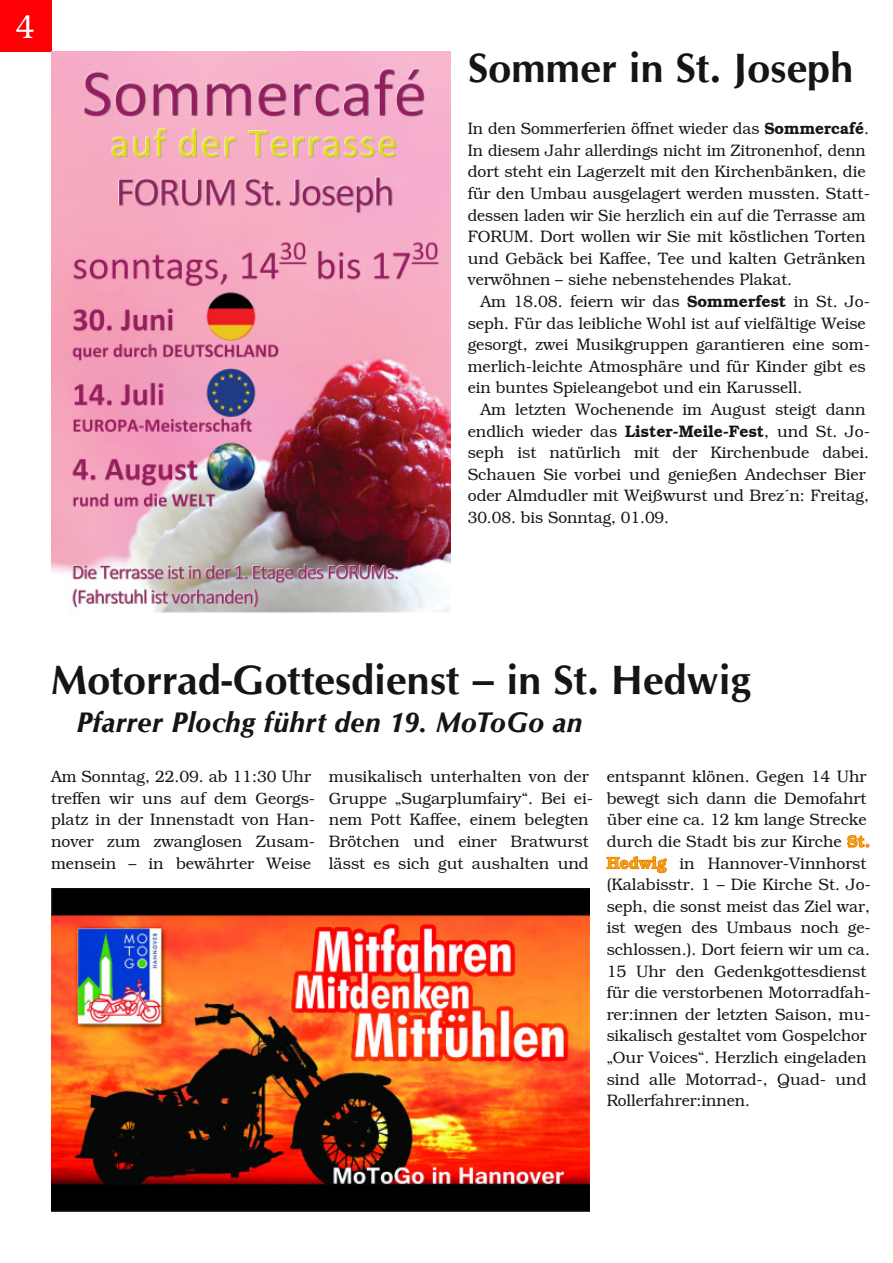
<style>
.page{position:relative;width:893px;height:1263px;background:#fff}
.page>*{position:absolute;margin:0;border:0;box-sizing:border-box;transform-origin:0 0}
.t1{font:700 40.95px "URW Classico";letter-spacing:.01em;color:#171513}
.t2{font:33px "URW Bookman L Ligh";color:#fff;scale:.94 1}
.t3{font:italic 700 28.35px "URW Classico";letter-spacing:.01em;color:#171513}
.t4{font:16.5px/21.6px "URW Bookman L Ligh";color:#171513;scale:.96 1}
.t5{font:16.5px/21.6px "URW Bookman L Ligh";color:#171513;scale:.94 1}
.t6{font:16.5px/21.6px "URW Bookman L Ligh";color:#171513;scale:.95 1}
.s1{font-family:"URW Bookman L";font-weight:600}
.s2{font-family:"URW Bookman L";font-weight:600;color:#d2b81b}
</style>
<div class="page">
<div style="left:0;top:0;width:51px;height:51px;background:#ff0004"></div>
<img style="left:51px;top:888px;width:539px;height:323px">
<img style="left:51px;top:51px;width:400px;height:562px">
<h2 class="t2" style="left:15px;top:7px;width:22px">4</h2>
<h1 class="t1" style="left:468px;top:42px;width:387px">Sommer in St. Joseph</h1>
<p class="t5" style="left:468px;top:118px;width:429px">In den Sommerferien öffnet wieder das <span class="s1">Sommercafé</span>.<br>In diesem Jahr allerdings nicht im Zitronenhof, denn dort steht ein Lagerzelt mit den Kirchenbänken, die für den Umbau ausgelagert werden mussten. Statt‐ dessen laden wir Sie herzlich ein auf die Terrasse am FORUM. Dort wollen wir Sie mit köstlichen Torten und Gebäck bei Kaffee, Tee und kalten Getränken verwöhnen – siehe nebenstehendes Plakat.</p>
<p class="t4" style="left:468px;top:291px;width:420px;text-indent:13px">Am 18.08. feiern wir das <span class="s1">Sommerfest</span> in St. Jo‐ seph. Für das leibliche Wohl ist auf vielfältige Weise gesorgt, zwei Musikgruppen garantieren eine som‐ merlich-leichte Atmosphäre und für Kinder gibt es ein buntes Spieleangebot und ein Karussell.</p>
<p class="t4" style="left:468px;top:399px;width:420px;text-indent:13px">Am letzten Wochenende im August steigt dann endlich wieder das <span class="s1">Lister-Meile-Fest</span>, und St. Jo‐ seph ist natürlich mit der Kirchenbude dabei.<br>Schauen Sie vorbei und genießen Andechser Bier oder Almdudler mit Weißwurst und Brez´n: Freitag, 30.08. bis Sonntag, 01.09.</p>
<h1 class="t1" style="left:51px;top:654px;width:702px">Motorrad-Gottesdienst – in St. Hedwig</h1>
<h3 class="t3" style="left:77px;top:704px;width:508px">Pfarrer Plochg führt den 19. MoToGo an</h3>
<p class="t4" style="left:329px;top:766px;width:277px">musikalisch unterhalten von der<br>Gruppe „Sugarplumfairy“. Bei ei‐ nem Pott Kaffee, einem belegten<br>Brötchen und einer Bratwurst lässt es sich gut aushalten und</p>
<p class="t4" style="left:607px;top:766px;width:277px">entspannt klönen. Gegen 14 Uhr bewegt sich dann die Demofahrt über eine ca. 12 km lange Strecke durch die Stadt bis zur Kirche <span class="s2">St.<br>Hedwig</span> in Hannover-Vinnhorst (Kalabisstr. 1 – Die Kirche St. Jo‐ seph, die sonst meist das Ziel war, ist wegen des Umbaus noch ge‐ schlossen.). Dort feiern wir um ca.<br>15 Uhr den Gedenkgottesdienst für die verstorbenen Motorradfah‐ rer:innen der letzten Saison, mu‐ sikalisch gestaltet vom Gospelchor „Our Voices“. Herzlich eingeladen sind alle Motorrad-, Quad- und<br>Rollerfahrer:innen.</p>
<p class="t6" style="left:51px;top:766px;width:280px">Am Sonntag, 22.09. ab 11:30 Uhr treffen wir uns auf dem Georgs‐ platz in der Innenstadt von Han‐ nover zum zwanglosen Zu sam ‐ men sein – in bewährter Weise</p>
</div>
